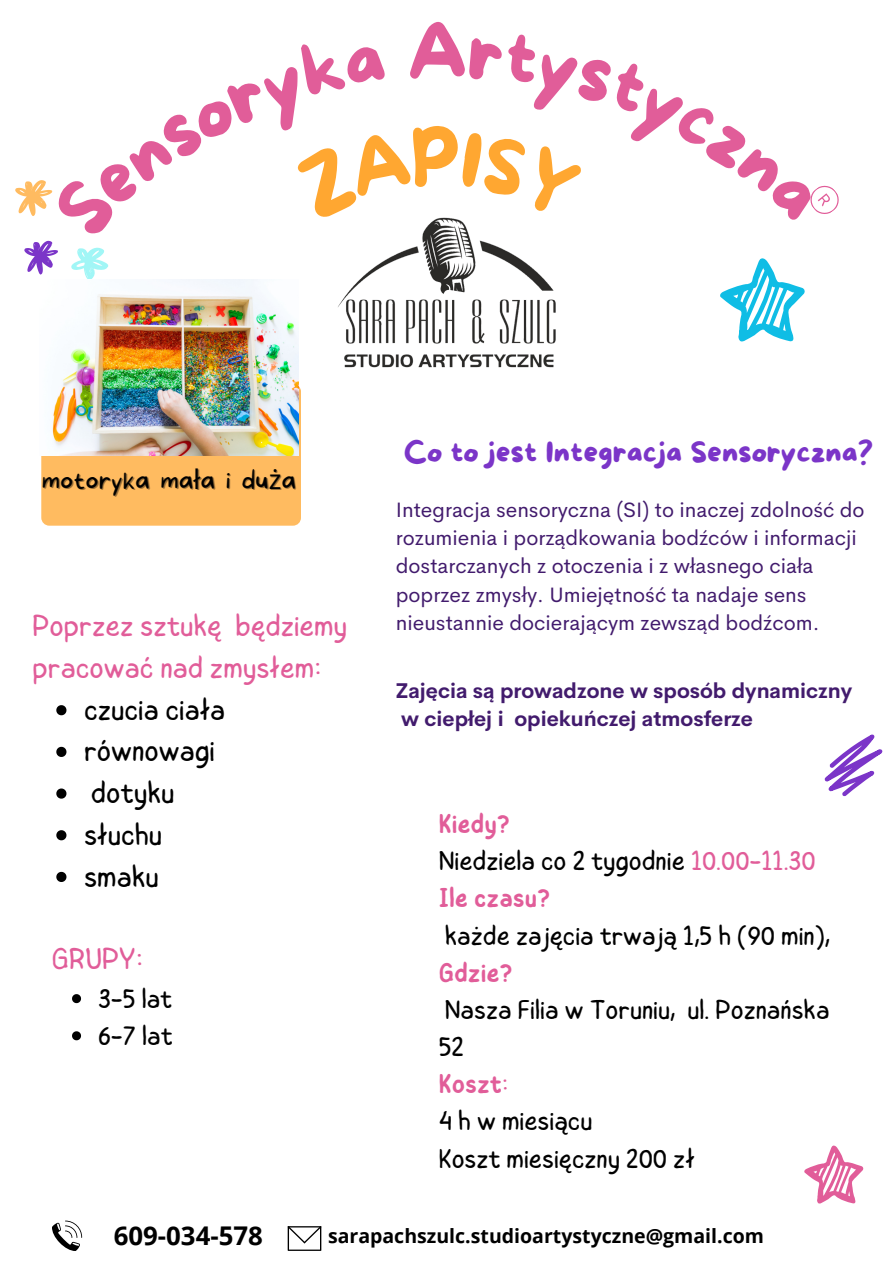
<style>
.page{position:relative;width:894px;height:1264px;background:#fff}
.page>*{position:absolute;margin:0;border:0;box-sizing:border-box;transform-origin:0 0}
.t1{font:300 30.15px/41.7px "Childos Arabic";color:#e15d99}
.t2{font:300 30.15px "Childos Arabic";color:#000}
.t3{font:28.8px "More Sugar";color:#7b35c8}
.t4{font:300 27.3px/37.2px "Childos Arabic";color:#000}
.t5{font:500 27.3px "Childos Arabic";color:#e15d99}
.t6{font:300 27.15px "Childos Arabic";color:#000}
.t7{font:100 27px "More Sugar";color:#000}
.t8{font:700 25.8px "Open Sans";color:#000}
.t9{font:20.85px/28.2px "Cerebri Sans";color:#421b6d}
.t10{font:700 20.85px "Cerebri Sans";color:#421b6d}
.t11{font:700 19.5px "Open Sans";color:#000}
.s1{font-family:"Noto Sans";font-weight:400}
.s2{color:#e15d99}
.s3{font-weight:300}
</style>
<div class="page">
<div style="left:41px;top:384px;width:260px;height:141px;background:#ffbb60;border-radius:8px"></div>
<svg style="left:824px;top:734px;width:59px;height:63px"></svg>
<svg style="left:804px;top:1145px;width:59px;height:59px"></svg>
<img style="left:41px;top:343px;width:257px;height:112px">
<img style="left:344px;top:343px;width:210px;height:25px">
<svg style="left:52px;top:1220px;width:30px;height:30px"></svg>
<svg style="left:287px;top:1226px;width:34px;height:24px"></svg>
<svg style="left:56px;top:705px;width:10px;height:10px"></svg>
<svg style="left:56px;top:746px;width:10px;height:11px"></svg>
<svg style="left:56px;top:788px;width:10px;height:10px"></svg>
<svg style="left:56px;top:830px;width:10px;height:10px"></svg>
<svg style="left:56px;top:871px;width:10px;height:11px"></svg>
<svg style="left:72px;top:994px;width:9px;height:9px"></svg>
<svg style="left:72px;top:1031px;width:9px;height:9px"></svg>
<svg style="left:15px;top:180px;width:824px;height:163px"></svg>
<p class="t7" style="left:42px;top:463px;width:255px">motoryka ma<span class="s1">ł</span>a i du<span class="s1">ż</span>a</p>
<p class="t1" style="left:33px;top:605px;width:316px">Poprzez sztukę będziemy pracować nad zmysłem:</p>
<p class="t2" style="left:84px;top:688px;width:142px">czucia ciała</p>
<p class="t2" style="left:84px;top:729px;width:132px">równowagi</p>
<p class="t2" style="left:91px;top:771px;width:85px">dotyku</p>
<p class="t2" style="left:84px;top:813px;width:80px">słuchu</p>
<p class="t2" style="left:84px;top:854px;width:76px">smaku</p>
<p class="t1" style="left:52px;top:938px;width:93px">GRUPY:</p>
<p class="t6" style="left:98px;top:979px;width:76px">3-5 lat</p>
<p class="t6" style="left:98px;top:1016px;width:76px">6-7 lat</p>
<p class="t3" style="left:404px;top:437px;width:471px">Co to jest Integracja Sensoryczna?</p>
<p class="t9" style="left:396px;top:495px;width:470px">Integracja sensoryczna (SI) to inaczej zdolność do rozumienia i porządkowania bodźców i informacji dostarczanych z otoczenia i z własnego ciała poprzez zmysły. Umiejętność ta nadaje sens nieustannie docierającym zewsząd bodźcom.</p>
<p class="t10" style="left:396px;top:677px;width:457px">Zajęcia są prowadzone w sposób dynamiczny</p>
<p class="t10" style="left:401px;top:705px;width:353px">w ciepłej i opiekuńczej atmosferze</p>
<p class="t5" style="left:438px;top:804px;width:73px">Kiedy?</p>
<p class="t4" style="left:438px;top:842px;width:378px">Niedziela co 2 tygodnie <span class="s2">10.00-11.30</span></p>
<p class="t5" style="left:438px;top:878px;width:113px">Ile czasu?</p>
<p class="t4" style="left:445px;top:917px;width:386px">każde zajęcia trwają 1,5 h (90 min),</p>
<p class="t5" style="left:438px;top:953px;width:75px">Gdzie?</p>
<p class="t4" style="left:438px;top:991px;width:392px">Nasza Filia w Toruniu, ul. Poznańska<br>52</p>
<p class="t5" style="left:438px;top:1064px;width:71px">Koszt<span class="s3">:</span></p>
<p class="t4" style="left:438px;top:1102px;width:155px">4 h w miesiącu</p>
<p class="t4" style="left:438px;top:1140px;width:257px">Koszt miesięczny 200 zł</p>
<p class="t8" style="left:114px;top:1217px;width:150px">609-034-578</p>
<p class="t11" style="left:328px;top:1221px;width:437px">sarapachszulc.studioartystyczne@gmail.com</p>
</div>
